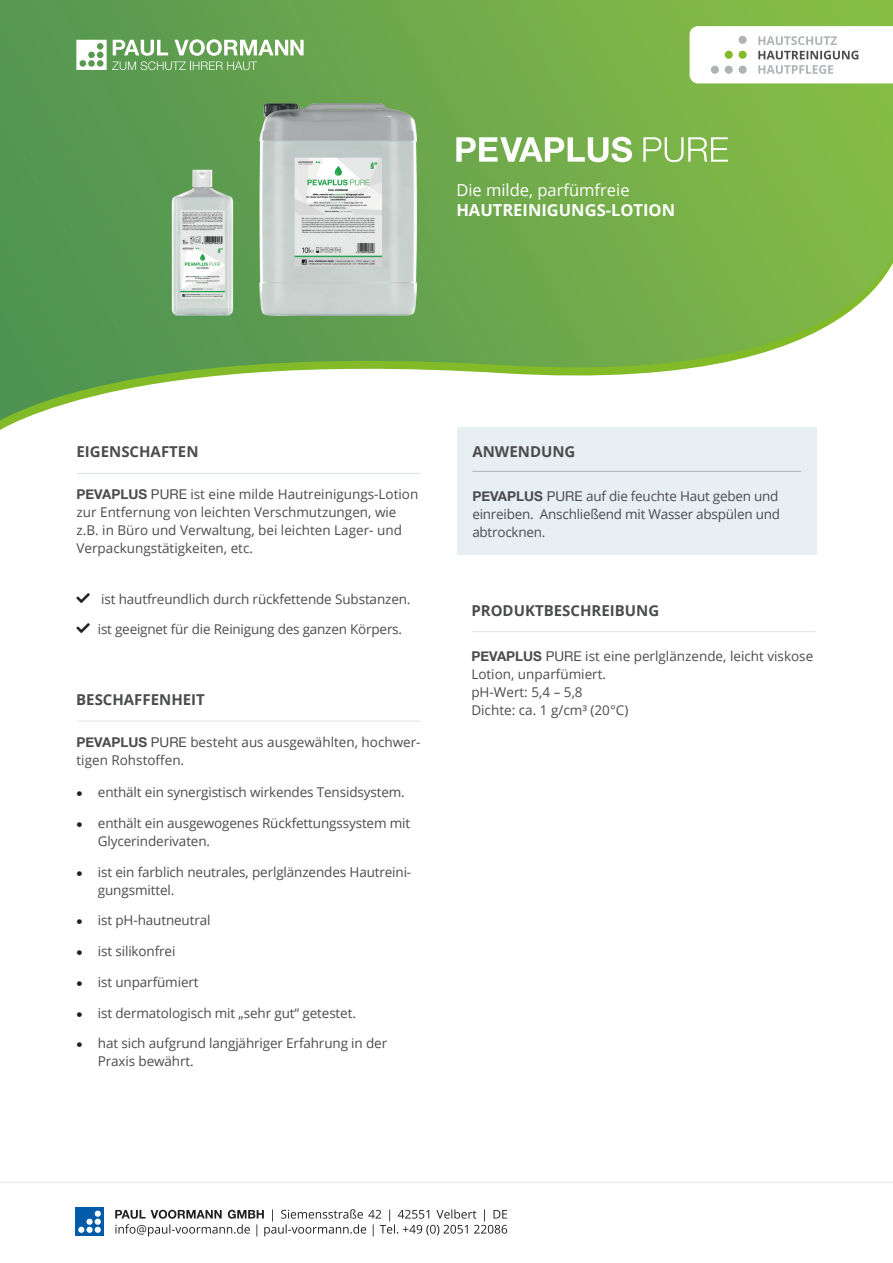
<style>
.page{position:relative;width:893px;height:1263px;background:#fff}
.page>*{position:absolute;margin:0;border:0;box-sizing:border-box;transform-origin:0 0}
.t1{font:700 16.5px/19.8px "Open Sans";color:#fff}
.t2{font:700 15px "Open Sans";color:#4b4c4d}
.t3{font:13.5px/18px "Open Sans";letter-spacing:-.01em;color:#4b4c4d}
.s1{font-weight:400}
.s2{font-family:"Helvetica Neue";font-weight:700}
.s3{font-family:"Helvetica Neue"}
.s4{font-family:"Entypo";color:#231f20}
</style>
<div class="page">
<img style="left:0;top:0;width:893px;height:420px">
<svg style="left:690px;top:26px;width:203px;height:57px"></svg>
<div style="left:457px;top:428px;width:359px;height:127px;background:#e7eff3"></div>
<hr style="left:472px;top:471px;width:329px;height:1px;background:#aeb4b4">
<hr style="left:77px;top:473px;width:344px;height:1px;background:#dde3e8">
<hr style="left:77px;top:721px;width:344px;height:1px;background:#dde3e8">
<svg style="left:76px;top:39px;width:228px;height:31px"></svg>
<svg style="left:0;top:1182px;width:893px;height:55px"></svg>
<div style="left:75px;top:1207px;width:29px;height:29px;background:#015aaa"></div>
<div style="left:86px;top:1227px;width:7px;height:6px;background:#fff;border-radius:50%"></div>
<svg style="left:78px;top:1227px;width:6px;height:6px"></svg>
<svg style="left:95px;top:1219px;width:6px;height:14px"></svg>
<div style="left:86px;top:1219px;width:7px;height:6px;background:#fff;border-radius:50%"></div>
<div style="left:95px;top:1210px;width:6px;height:7px;background:#fff;border-radius:50%"></div>
<svg style="left:115px;top:1209px;width:392px;height:27px"></svg>
<img style="left:73px;top:103px;width:344px;height:212px">
<hr style="left:471px;top:631px;width:344px;height:1px;background:#dde3e8">
<svg style="left:456px;top:137px;width:176px;height:25px"></svg>
<svg style="left:643px;top:137px;width:85px;height:25px"></svg>
<p class="t1" style="left:456px;top:180px;width:220px"><span class="s1">Die milde, parfümfreie<br></span>HAUTREINIGUNGS-LOTION</p>
<p class="t2" style="left:77px;top:441px;width:123px">EIGENSCHAFTEN</p>
<p class="t3" style="left:77px;top:485px;width:343px"><span class="s2">PEVAPLUS</span> <span class="s3">PURE</span> ist eine milde Hautreinigungs-Lotion zur Entfernung von leichten Verschmutzungen, wie z.B. in Büro und Verwaltung, bei leichten Lager- und Verpackungstätigkeiten, etc.</p>
<p class="t3" style="left:101px;top:589px;width:311px">ist hautfreundlich durch rückfettende Substanzen.</p>
<p class="t3" style="left:98px;top:620px;width:306px">ist geeignet für die Reinigung des ganzen Körpers.</p>
<p class="t2" style="left:76px;top:689px;width:130px">BESCHAFFENHEIT</p>
<p class="t3" style="left:77px;top:732px;width:346px"><span class="s2">PEVAPLUS</span> <span class="s3">PURE</span> besteht aus ausgewählten, hochwer&shy;tigen Rohstoffen.</p>
<p class="t3" style="left:77px;top:783px;width:330px"><span class="s4">}</span> enthält ein synergistisch wirkendes Tensidsystem.</p>
<p class="t3" style="left:98px;top:813px;width:314px;text-indent:-21px"><span class="s4">}</span> enthält ein ausgewogenes Rückfettungssystem mit<br>Glycerinderivaten.</p>
<p class="t3" style="left:98px;top:862px;width:315px;text-indent:-21px"><span class="s4">}</span> ist ein farblich neutrales, perlglänzendes Hautreini&shy;gungsmittel.</p>
<p class="t3" style="left:77px;top:911px;width:135px"><span class="s4">}</span> ist pH-hautneutral</p>
<p class="t3" style="left:77px;top:942px;width:100px"><span class="s4">}</span> ist silikonfrei</p>
<p class="t3" style="left:77px;top:972px;width:123px"><span class="s4">}</span> ist unparfümiert</p>
<p class="t3" style="left:77px;top:1003px;width:281px"><span class="s4">}</span> ist dermatologisch mit „sehr gut“ getestet.</p>
<p class="t3" style="left:98px;top:1034px;width:291px;text-indent:-21px"><span class="s4">}</span> hat sich aufgrund langjähriger Erfahrung in der<br>Praxis bewährt.</p>
<p class="t2" style="left:472px;top:441px;width:105px">ANWENDUNG</p>
<p class="t3" style="left:472px;top:486px;width:309px"><span class="s2">PEVAPLUS</span> <span class="s3">PURE</span> auf die feuchte Haut geben und einreiben. Anschließend mit Wasser abspülen und abtrocknen.</p>
<p class="t2" style="left:471px;top:600px;width:189px">PRODUKTBESCHREIBUNG</p>
<p class="t3" style="left:471px;top:647px;width:343px"><span class="s2">PEVAPLUS</span> <span class="s3">PURE</span> ist eine perlglänzende, leicht viskose<br>Lotion, unparfümiert.</p>
<p class="t3" style="left:471px;top:683px;width:113px">pH-Wert: 5,4 – 5,8</p>
<p class="t3" style="left:471px;top:701px;width:158px">Dichte: ca. 1 g/cm³ (20°C)</p>
</div>
